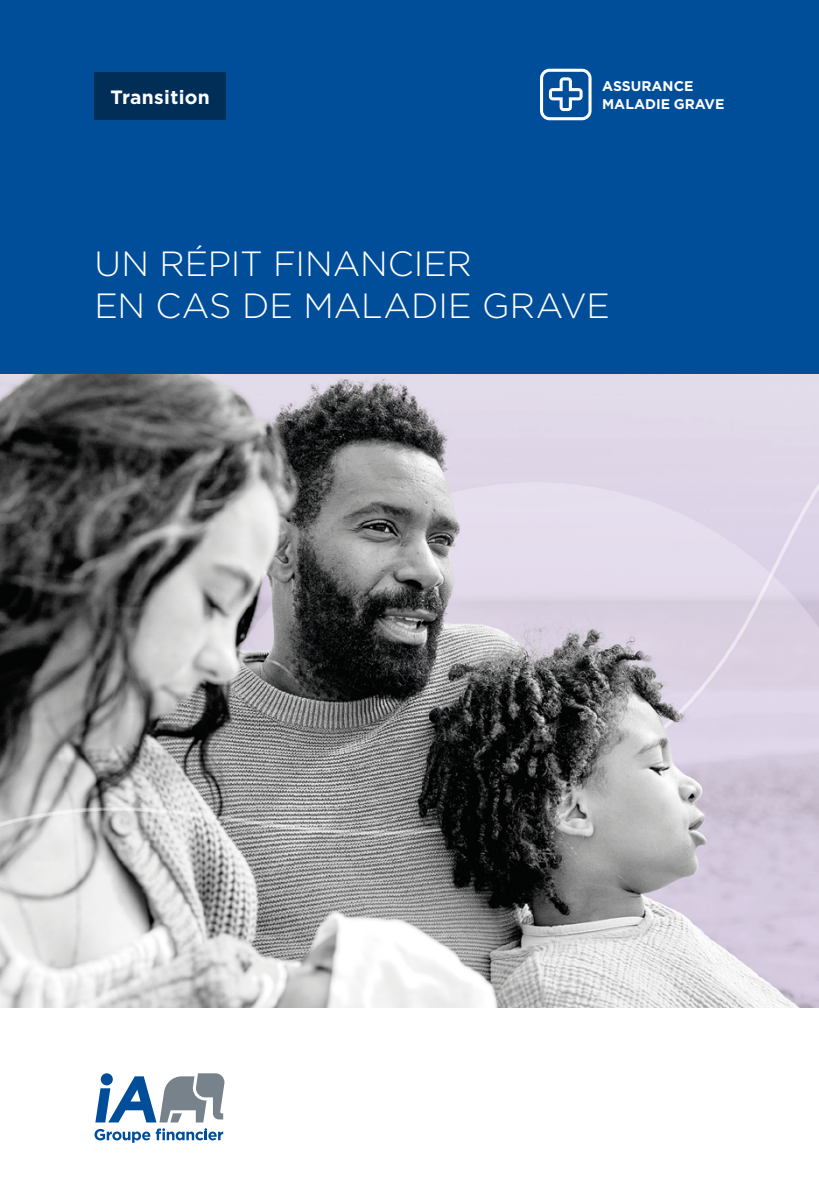
<style>
.page{position:relative;width:819px;height:1197px;background:#fff}
.page>*{position:absolute;margin:0;border:0;box-sizing:border-box;transform-origin:0 0}
.t1{font:300 35px/42px "Gotham";letter-spacing:-.005em;color:#fff}
.P_Surtitre{font:700 19.25px "Gotham";letter-spacing:.015em;color:#fff}
.P_Secteur{font:700 14px/17.5px "Gotham";color:#fff}
</style>
<div class="page">
<svg style="left:95px;top:1073px;width:129px;height:49px"></svg>
<svg style="left:94px;top:1129px;width:56px;height:14px"></svg>
<svg style="left:156px;top:1128px;width:67px;height:12px"></svg>
<div style="left:0;top:0;width:819px;height:375px;background:#004e9a"></div>
<div style="left:94px;top:73px;width:132px;height:47px;background:#002e57"></div>
<svg style="left:540px;top:69px;width:52px;height:51px"></svg>
<img style="left:0;top:375px;width:819px;height:632px">
<p class="P_Surtitre" style="left:111px;top:85px;width:101px">Transition</p>
<p class="P_Secteur" style="left:602px;top:78px;width:124px">ASSURANCE<br>MALADIE GRAVE</p>
<h1 class="t1" style="left:94px;top:242px;width:517px">UN RÉPIT FINANCIER<br>EN CAS DE MALADIE GRAVE</h1>
</div>
